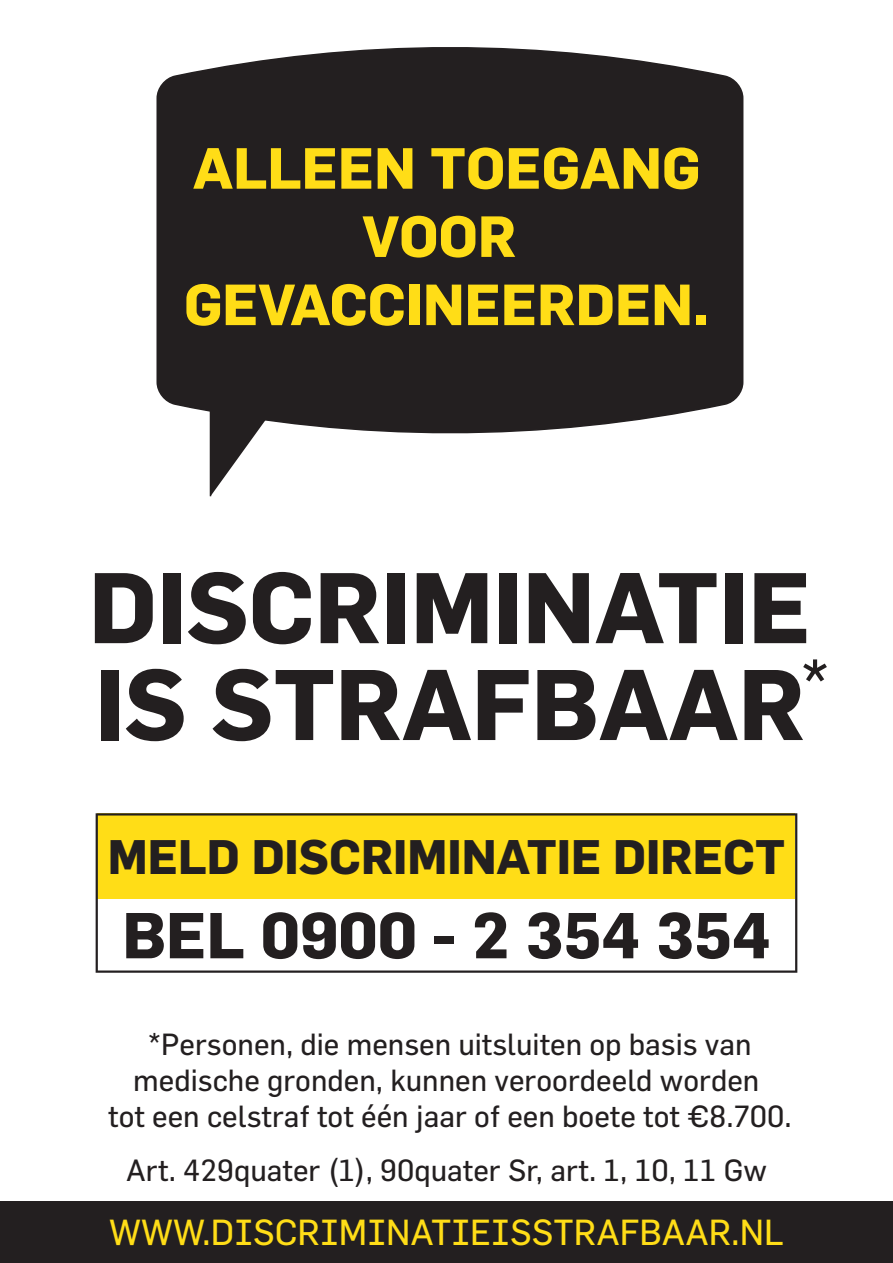
<style>
.page{position:relative;width:893px;height:1263px;background:#fff}
.page>*{position:absolute;margin:0;border:0;box-sizing:border-box;transform-origin:0 0}
.t1{font:700 98.25px/96.9px "Flama";color:#231f20}
.t2{font:700 63.6px "Flama";color:#231f20}
.t3{font:700 56.85px/68.2px "Flama";color:#ffdd17;text-align:center}
.t4{font:700 47.55px "Flama";color:#231f20}
.t5{font:35.55px "Flama";color:#ffdd17}
.t6{font:30px/36px "Flama";color:#231f20;text-align:center}
</style>
<div class="page">
<svg style="left:156px;top:47px;width:588px;height:387px;background:#332f30"></svg>
<svg style="left:209px;top:402px;width:70px;height:95px"></svg>
<div style="left:0;top:1201px;width:893px;height:62px;background:#231f20"></div>
<svg style="left:96px;top:813px;width:701px;height:160px;fill:#ffdd17"></svg>
<h3 class="t3" style="left:184px;top:133px;width:526px">ALLEEN TOEGANG<br>VOOR<br>GEVACCINEERDEN.</h3>
<h1 class="t1" style="left:89px;top:557px;width:742px">DISCRIMINATIE<br>IS STRAFBAAR<sup>*</sup></h1>
<h3 class="t4" style="left:108px;top:828px;width:679px">MELD DISCRIMINATIE DIRECT</h3>
<h2 class="t2" style="left:122px;top:897px;width:650px">BEL 0900 - 2 354 354</h2>
<p class="t6" style="left:108px;top:1026px;width:685px">*Personen, die mensen uitsluiten op basis van medische gronden, kunnen veroordeeld worden<br>tot een celstraf tot één jaar of een boete tot €8.700.</p>
<p class="t6" style="left:126px;top:1152px;width:642px">Art. 429quater (1), 90quater Sr, art. 1, 10, 11 Gw</p>
<p class="t5" style="left:109px;top:1210px;width:676px">WWW.DISCRIMINATIEISSTRAFBAAR.NL</p>
</div>
